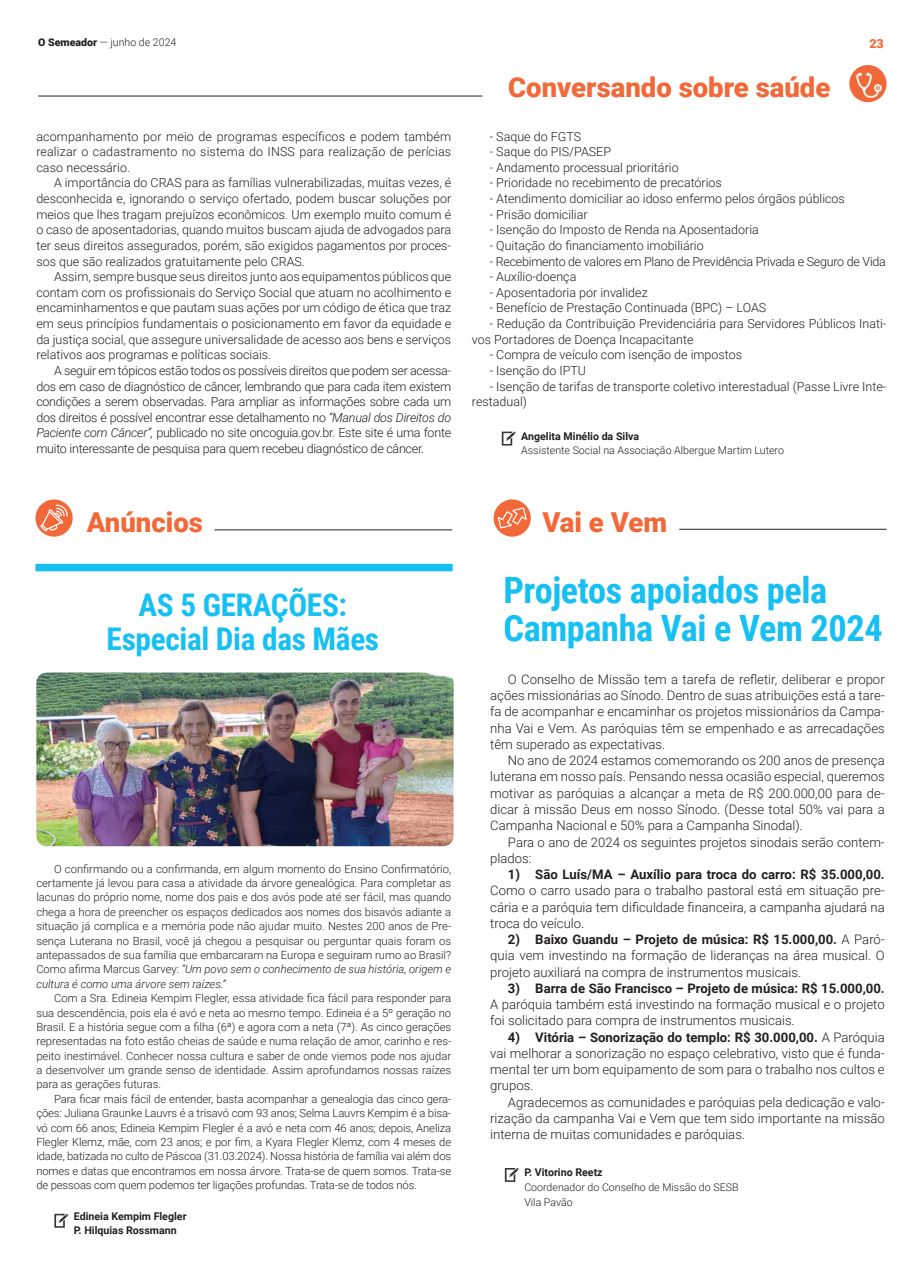
<style>
.page{position:relative;width:922px;height:1276px;background:#fff}
.page>*{position:absolute;margin:0;border:0;box-sizing:border-box;transform-origin:0 0}
.t1{font:700 36.25px/38.8px "Roboto Condensed";letter-spacing:-.01em;color:#17c0f2}
.t2{font:700 31.25px/33.8px "Roboto Condensed";letter-spacing:-.01em;color:#17c0f2;text-align:center}
.t3{font:900 27.5px "Roboto";color:#f26838}
.t4{font:300 13.12px/16.2px "Roboto";color:#231f20;text-align:justify}
.t5{font:700 13.12px "Roboto";color:#231f20}
.t6{font:300 12.5px/15.6px "Roboto";color:#231f20;text-align:justify}
.t7{font:300 12.5px "Roboto";letter-spacing:-.02em;color:#231f20}
.t8{font:900 12.5px "Roboto";color:#f26838}
.t9{font:300 11.25px/14.4px "Roboto";color:#231f20;text-align:justify}
.t10{font:300 10.62px/15px "Roboto";color:#231f20}
.t11{font:700 10.62px/13.8px "Roboto";color:#231f20}
.s1{font-weight:900}
.s2{font-style:italic}
.s3{font-weight:700}
</style>
<div class="page">
<div style="left:849px;top:65px;width:37px;height:37px;background:#f26838;border-radius:50%"></div>
<hr style="left:38px;top:96px;width:444px;height:1px;background:#231f20">
<img style="left:855px;top:72px;width:26px;height:26px">
<svg style="left:54px;top:1213px;width:14px;height:14px"></svg>
<div style="left:35px;top:564px;width:417px;height:7px;background:#17c0f2"></div>
<svg style="left:504px;top:1168px;width:15px;height:14px"></svg>
<hr style="left:214px;top:529px;width:238px;height:1px;background:#231f20">
<img style="left:36px;top:672px;width:417px;height:174px">
<svg style="left:501px;top:431px;width:14px;height:14px"></svg>
<div style="left:35px;top:499px;width:38px;height:37px;background:#f26838;border-radius:50%"></div>
<svg style="left:40px;top:504px;width:28px;height:27px"></svg>
<hr style="left:679px;top:529px;width:207px;height:1px;background:#231f20">
<div style="left:493px;top:499px;width:37px;height:37px;background:#f26838;border-radius:50%"></div>
<svg style="left:497px;top:507px;width:30px;height:21px"></svg>
<p class="t10" style="left:38px;top:34px;width:140px"><span class="s1">O Semeador</span> ― junho de 2024</p>
<p class="t8" style="left:869px;top:35px;width:16px">23</p>
<h3 class="t3" style="left:508px;top:68px;width:323px">Conversando sobre saúde</h3>
<p class="t6" style="left:36px;top:128px;width:416px">acompanhamento por meio de programas específicos e podem também realizar o cadastramento no sistema do INSS para realização de perícias caso necessário.</p>
<p class="t6" style="left:36px;top:175px;width:416px;text-indent:18px">A importância do CRAS para as famílias vulnerabilizadas, muitas vezes, é desconhecida e, ignorando o serviço ofertado, podem buscar soluções por meios que lhes tragam prejuízos econômicos. Um exemplo muito comum é o caso de aposentadorias, quando muitos buscam ajuda de advogados para ter seus direitos assegurados, porém, são exigidos pagamentos por proces&shy;sos que são realizados gratuitamente pelo CRAS.</p>
<p class="t6" style="left:36px;top:270px;width:416px;text-indent:18px">Assim, sempre busque seus direitos junto aos equipamentos públicos que contam com os profissionais do Serviço Social que atuam no acolhimento e encaminhamentos e que pautam suas ações por um código de ética que traz em seus princípios fundamentais o posicionamento em favor da equidade e da justiça social, que assegure universalidade de acesso aos bens e serviços relativos aos programas e políticas sociais.</p>
<p class="t6" style="left:36px;top:362px;width:416px;text-indent:18px">A seguir em tópicos estão todos os possíveis direitos que podem ser acessa&shy;dos em caso de diagnóstico de câncer, lembrando que para cada item existem condições a serem observadas. Para ampliar as informações sobre cada um dos direitos é possível encontrar esse detalhamento no <span class="s2">“Manual dos Direitos do Paciente com Câncer”,</span> publicado no site oncoguia.gov.br. Este site é uma fonte muito interessante de pesquisa para quem recebeu diagnóstico de câncer.</p>
<p class="t6" style="left:489px;top:129px;width:93px">- Saque do FGTS</p>
<p class="t6" style="left:489px;top:145px;width:123px">- Saque do PIS/PASEP</p>
<p class="t6" style="left:489px;top:159px;width:190px">- Andamento processual prioritário</p>
<p class="t6" style="left:489px;top:175px;width:234px">- Prioridade no recebimento de precatórios</p>
<p class="t6" style="left:489px;top:190px;width:357px">- Atendimento domiciliar ao idoso enfermo pelos órgãos públicos</p>
<p class="t6" style="left:489px;top:207px;width:99px">- Prisão domiciliar</p>
<p class="t6" style="left:489px;top:223px;width:271px">- Isenção do Imposto de Renda na Aposentadoria</p>
<p class="t6" style="left:489px;top:237px;width:215px">- Quitação do financiamento imobiliário</p>
<p class="t7" style="left:489px;top:255px;width:398px">- Recebimento de valores em Plano de Previdência Privada e Seguro de Vida</p>
<p class="t6" style="left:489px;top:268px;width:88px">- Auxílio-doença</p>
<p class="t6" style="left:489px;top:285px;width:159px">- Aposentadoria por invalidez</p>
<p class="t6" style="left:489px;top:300px;width:278px">- Benefício de Prestação Continuada (BPC) – LOAS</p>
<p class="t6" style="left:472px;top:315px;width:416px;text-indent:18px">- Redução da Contribuição Previdenciária para Servidores Públicos Inati&shy;vos Portadores de Doença Incapacitante</p>
<p class="t6" style="left:489px;top:346px;width:254px">- Compra de veículo com isenção de impostos</p>
<p class="t6" style="left:489px;top:363px;width:98px">- Isenção do IPTU</p>
<p class="t6" style="left:472px;top:379px;width:416px;text-indent:18px">- Isenção de tarifas de transporte coletivo interestadual (Passe Livre Inte&shy;restadual)</p>
<p class="t11" style="left:521px;top:430px;width:119px">Angelita Minélio da Silva</p>
<p class="t10" style="left:521px;top:443px;width:264px">Assistente Social na Associação Albergue Martim Lutero</p>
<h3 class="t3" style="left:87px;top:502px;width:118px">Anúncios</h3>
<h3 class="t3" style="left:542px;top:502px;width:126px">Vai e Vem</h3>
<h2 class="t2" style="left:107px;top:590px;width:274px">AS 5 GERAÇÕES:<br>Especial Dia das Mães</h2>
<p class="t9" style="left:36px;top:861px;width:416px;text-indent:18px">O confirmando ou a confirmanda, em algum momento do Ensino Confirmatório, certamente já levou para casa a atividade da árvore genealógica. Para completar as lacunas do próprio nome, nome dos pais e dos avós pode até ser fácil, mas quando chega a hora de preencher os espaços dedicados aos nomes dos bisavós adiante a situação já complica e a memória pode não ajudar muito. Nestes 200 anos de Pre&shy;sença Luterana no Brasil, você já chegou a pesquisar ou perguntar quais foram os antepassados de sua família que embarcaram na Europa e seguiram rumo ao Brasil?<br>Como afirma Marcus Garvey: <span class="s2">“Um povo sem o conhecimento de sua história, origem e cultura é como uma árvore sem raízes.”</span></p>
<p class="t9" style="left:36px;top:990px;width:416px;text-indent:18px">Com a Sra. Edineia Kempim Flegler, essa atividade fica fácil para responder para sua descendência, pois ela é avó e neta ao mesmo tempo. Edineia é a 5º geração no Brasil. E a história segue com a filha (6ª) e agora com a neta (7ª). As cinco gerações representadas na foto estão cheias de saúde e numa relação de amor, carinho e res&shy;peito inestimável. Conhecer nossa cultura e saber de onde viemos pode nos ajudar a desenvolver um grande senso de identidade. Assim aprofundamos nossas raízes para as gerações futuras.</p>
<p class="t9" style="left:36px;top:1091px;width:416px;text-indent:18px">Para ficar mais fácil de entender, basta acompanhar a genealogia das cinco gera&shy;ções: Juliana Graunke Lauvrs é a trisavó com 93 anos; Selma Lauvrs Kempim é a bisa&shy;vó com 66 anos; Edineia Kempim Flegler é a avó e neta com 46 anos; depois, Aneliza Flegler Klemz, mãe, com 23 anos; e por fim, a Kyara Flegler Klemz, com 4 meses de idade, batizada no culto de Páscoa (31.03.2024). Nossa história de família vai além dos nomes e datas que encontramos em nossa árvore. Trata-se de quem somos. Trata-se de pessoas com quem podemos ter ligações profundas. Trata-se de todos nós.</p>
<p class="t11" style="left:74px;top:1210px;width:114px">Edineia Kempim Flegler<br>P. Hilquias Rossmann</p>
<h1 class="t1" style="left:503px;top:573px;width:381px">Projetos apoiados pela<br>Campanha Vai e Vem 2024</h1>
<p class="t4" style="left:490px;top:670px;width:396px;text-indent:18px">O Conselho de Missão tem a tarefa de refletir, deliberar e propor ações missionárias ao Sínodo. Dentro de suas atribuições está a tare&shy;fa de acompanhar e encaminhar os projetos missionários da Campa&shy;nha Vai e Vem. As paróquias têm se empenhado e as arrecadações têm superado as expectativas.</p>
<p class="t4" style="left:490px;top:753px;width:396px;text-indent:18px">No ano de 2024 estamos comemorando os 200 anos de presença luterana em nosso país. Pensando nessa ocasião especial, queremos motivar as paróquias a alcançar a meta de R$ 200.000,00 para de&shy;dicar à missão Deus em nosso Sínodo. (Desse total 50% vai para a Campanha Nacional e 50% para a Campanha Sinodal).</p>
<p class="t4" style="left:490px;top:834px;width:396px;text-indent:18px">Para o ano de 2024 os seguintes projetos sinodais serão contem&shy;plados:</p>
<p class="t5" style="left:508px;top:865px;width:378px">1) São Luís/MA – Auxílio para troca do carro: R$ 35.000,00.</p>
<p class="t4" style="left:490px;top:882px;width:396px">Como o carro usado para o trabalho pastoral está em situação pre&shy;cária e a paróquia tem dificuldade financeira, a campanha ajudará na troca do veículo.</p>
<p class="t4" style="left:490px;top:930px;width:396px;text-indent:18px"><span class="s3">2) Baixo Guandu – Projeto de música: R$ 15.000,00.</span> A Paró&shy;quia vem investindo na formação de lideranças na área musical. O projeto auxiliará na compra de instrumentos musicais.</p>
<p class="t5" style="left:508px;top:979px;width:378px">3) Barra de São Francisco – Projeto de música: R$ 15.000,00.</p>
<p class="t4" style="left:490px;top:995px;width:396px">A paróquia também está investindo na formação musical e o projeto foi solicitado para compra de instrumentos musicais.</p>
<p class="t4" style="left:490px;top:1028px;width:396px;text-indent:18px"><span class="s3">4) Vitória – Sonorização do templo: R$ 30.000,00.</span> A Paróquia vai melhorar a sonorização no espaço celebrativo, visto que é funda&shy;mental ter um bom equipamento de som para o trabalho nos cultos e grupos.</p>
<p class="t4" style="left:490px;top:1093px;width:396px;text-indent:18px">Agradecemos as comunidades e paróquias pela dedicação e valo&shy;rização da campanha Vai e Vem que tem sido importante na missão interna de muitas comunidades e paróquias.</p>
<p class="t11" style="left:524px;top:1166px;width:80px">P. Vitorino Reetz</p>
<p class="t10" style="left:524px;top:1180px;width:216px">Coordenador do Conselho de Missão do SESB<br>Vila Pavão</p>
</div>
